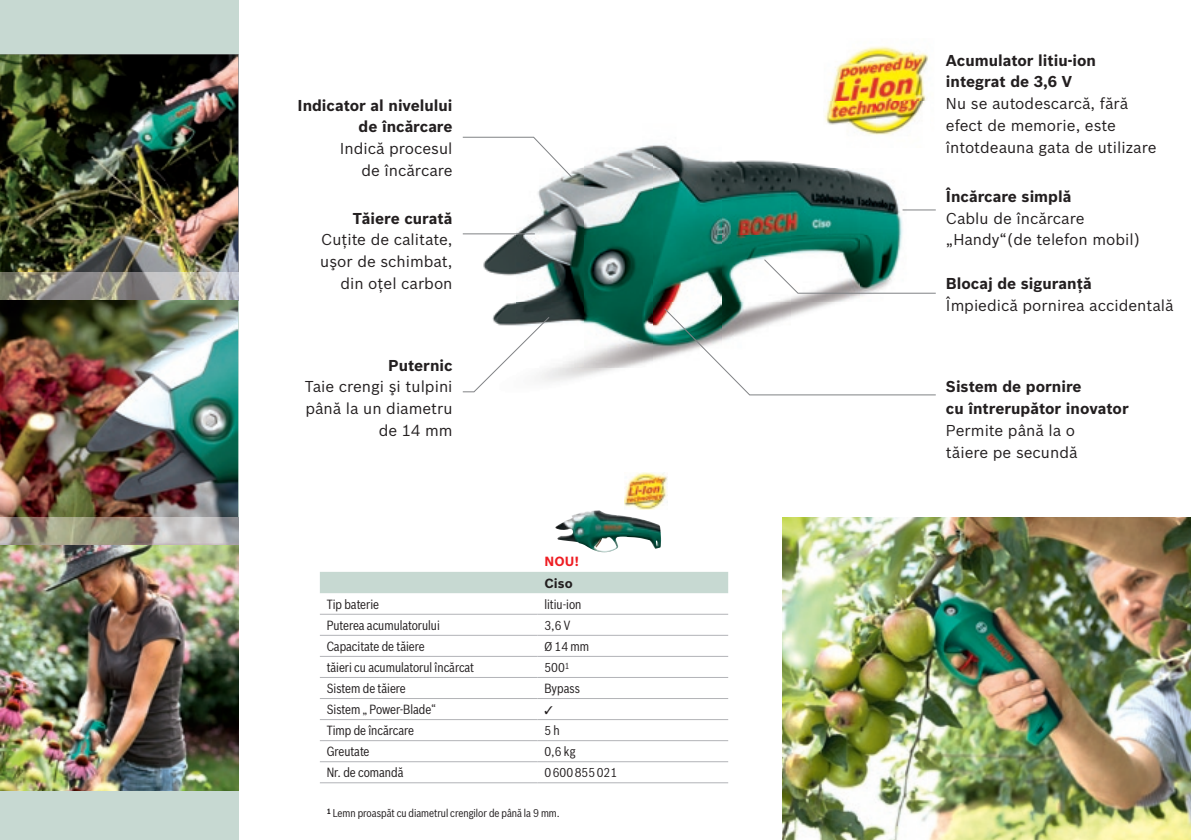
<style>
.page{position:relative;width:1191px;height:840px;background:#fff}
.page>*{position:absolute;margin:0;border:0;box-sizing:border-box;transform-origin:0 0}
.t1{font:15.4px/21.8px "Bosch Sans";color:#231f20;text-align:right}
.t2{font:700 15.4px/21.8px "Bosch Sans";color:#231f20}
.t3{font:13px "Bosch Sans Cond";color:#231f20}
.t4{font:700 13px "Bosch Sans";color:#ee1d23}
.t5{font:700 13px "Bosch Sans";color:#231f20}
.t6{font:12.6px "Bosch Sans Cond";color:#231f20}
.t7{font:11px "Bosch Sans Cond";color:#231f20}
.s1{font-size:13px}
.s2{font-size:12.6px}
</style>
<div class="page">
<div style="left:0;top:0;width:238px;height:839px;background:#c7d9d2"></div>
<img style="left:0;top:54px;width:238px;height:218px">
<img style="left:782px;top:517px;width:409px;height:322px">
<img style="left:0;top:272px;width:238px;height:517px">
<img style="left:0;top:517px;width:238px;height:27px">
<img style="left:625px;top:472px;width:42px;height:37px">
<img style="left:582px;top:145px;width:251px;height:23px">
<img style="left:462px;top:168px;width:467px;height:228px">
<img style="left:827px;top:46px;width:102px;height:56px">
<img style="left:823px;top:102px;width:101px;height:45px">
<img style="left:555px;top:510px;width:106px;height:42px">
<div style="left:320px;top:572px;width:408px;height:21px;background:#c7d9d2"></div>
<hr style="left:320px;top:613px;width:217px;height:1px;background:#b2b3b7">
<hr style="left:537px;top:613px;width:191px;height:1px;background:#b2b3b7">
<hr style="left:320px;top:634px;width:217px;height:1px;background:#b2b3b7">
<hr style="left:537px;top:634px;width:191px;height:1px;background:#b2b3b7">
<hr style="left:320px;top:655px;width:217px;height:1px;background:#b2b3b7">
<hr style="left:537px;top:655px;width:191px;height:1px;background:#b2b3b7">
<hr style="left:320px;top:676px;width:217px;height:1px;background:#b2b3b7">
<hr style="left:537px;top:676px;width:191px;height:1px;background:#b2b3b7">
<hr style="left:320px;top:697px;width:217px;height:1px;background:#b2b3b7">
<hr style="left:537px;top:697px;width:191px;height:1px;background:#b2b3b7">
<hr style="left:320px;top:718px;width:217px;height:1px;background:#b2b3b7">
<hr style="left:537px;top:718px;width:191px;height:1px;background:#b2b3b7">
<hr style="left:320px;top:739px;width:217px;height:1px;background:#b2b3b7">
<hr style="left:537px;top:739px;width:191px;height:1px;background:#b2b3b7">
<hr style="left:320px;top:761px;width:217px;height:1px;background:#b2b3b7">
<hr style="left:537px;top:761px;width:191px;height:1px;background:#b2b3b7">
<hr style="left:320px;top:782px;width:217px;height:1px;background:#b2b3b7">
<hr style="left:537px;top:782px;width:191px;height:1px;background:#b2b3b7">
<hr style="left:463px;top:233px;width:72px;height:1px;background:#808285">
<hr style="left:902px;top:209px;width:33px;height:1px;background:#808285">
<svg style="left:462px;top:136px;width:111px;height:42px"></svg>
<svg style="left:462px;top:316px;width:88px;height:76px"></svg>
<svg style="left:663px;top:307px;width:273px;height:88px"></svg>
<svg style="left:763px;top:258px;width:173px;height:36px"></svg>
<p class="t2" style="left:297px;top:94px;width:157px;text-align:right">Indicator al nivelului de încărcare</p>
<p class="t1" style="left:340px;top:137px;width:114px">Indică procesul de încărcare</p>
<p class="t2" style="left:353px;top:207px;width:101px">Tăiere curată</p>
<p class="t1" style="left:320px;top:228px;width:134px">Cuţite de calitate, uşor de schimbat, din oţel carbon</p>
<p class="t2" style="left:946px;top:49px;width:151px">Acumulator litiu-ion integrat de 3,6 V</p>
<p class="t1" style="left:946px;top:92px;width:212px;text-align:left">Nu se autodescarcă, fără efect de memorie, este întotdeauna gata de utilizare</p>
<p class="t2" style="left:946px;top:185px;width:127px">Încărcare simplă</p>
<p class="t1" style="left:946px;top:207px;width:196px;text-align:left">Cablu de încărcare „Handy“(de telefon mobil)</p>
<p class="t2" style="left:946px;top:272px;width:147px">Blocaj de siguranţă</p>
<p class="t1" style="left:946px;top:294px;width:229px">Împiedică pornirea accidentală</p>
<p class="t2" style="left:388px;top:354px;width:66px">Puternic</p>
<p class="t1" style="left:305px;top:375px;width:149px">Taie crengi şi tulpini până la un diametru de 14 mm</p>
<p class="t2" style="left:946px;top:376px;width:184px">Sistem de pornire<br>cu întrerupător inovator</p>
<p class="t1" style="left:946px;top:419px;width:133px;text-align:left">Permite până la o tăiere pe secundă</p>
<p class="t4" style="left:544px;top:553px;width:36px">NOU!</p>
<p class="t5" style="left:544px;top:574px;width:30px">Ciso</p>
<p class="t3" style="left:327px;top:595px;width:54px">Tip baterie</p>
<p class="t3" style="left:544px;top:595px;width:39px">litiu-ion</p>
<p class="t3" style="left:327px;top:616px;width:115px">Puterea acumulatorului</p>
<p class="t6" style="left:544px;top:617px;width:27px">3<span class="s1">,</span>6 <span class="s1">V</span></p>
<p class="t3" style="left:327px;top:637px;width:100px">Capacitate de tăiere</p>
<p class="t6" style="left:544px;top:638px;width:46px">Ø 14 <span class="s1">mm</span></p>
<p class="t3" style="left:327px;top:659px;width:149px">tăieri cu acumulatorul încărcat</p>
<p class="t6" style="left:544px;top:659px;width:27px">500<sup>1</sup></p>
<p class="t3" style="left:327px;top:680px;width:81px">Sistem de tăiere</p>
<p class="t3" style="left:544px;top:680px;width:37px">Bypass</p>
<p class="t3" style="left:327px;top:701px;width:110px">Sistem „ Power-Blade“</p>
<p class="t3" style="left:327px;top:722px;width:89px">Timp de încărcare</p>
<p class="t6" style="left:544px;top:722px;width:17px">5 <span class="s1">h</span></p>
<p class="t3" style="left:327px;top:743px;width:44px">Greutate</p>
<p class="t3" style="left:544px;top:743px;width:32px"><span class="s2">0</span>,<span class="s2">6</span> kg</p>
<p class="t3" style="left:327px;top:764px;width:78px">Nr. de comandă</p>
<p class="t6" style="left:544px;top:764px;width:74px">0 600 855 021</p>
<p class="t7" style="left:327px;top:806px;width:234px"><sup>1</sup> Lemn proaspăt cu diametrul crengilor de până la 9 mm.</p>
</div>
